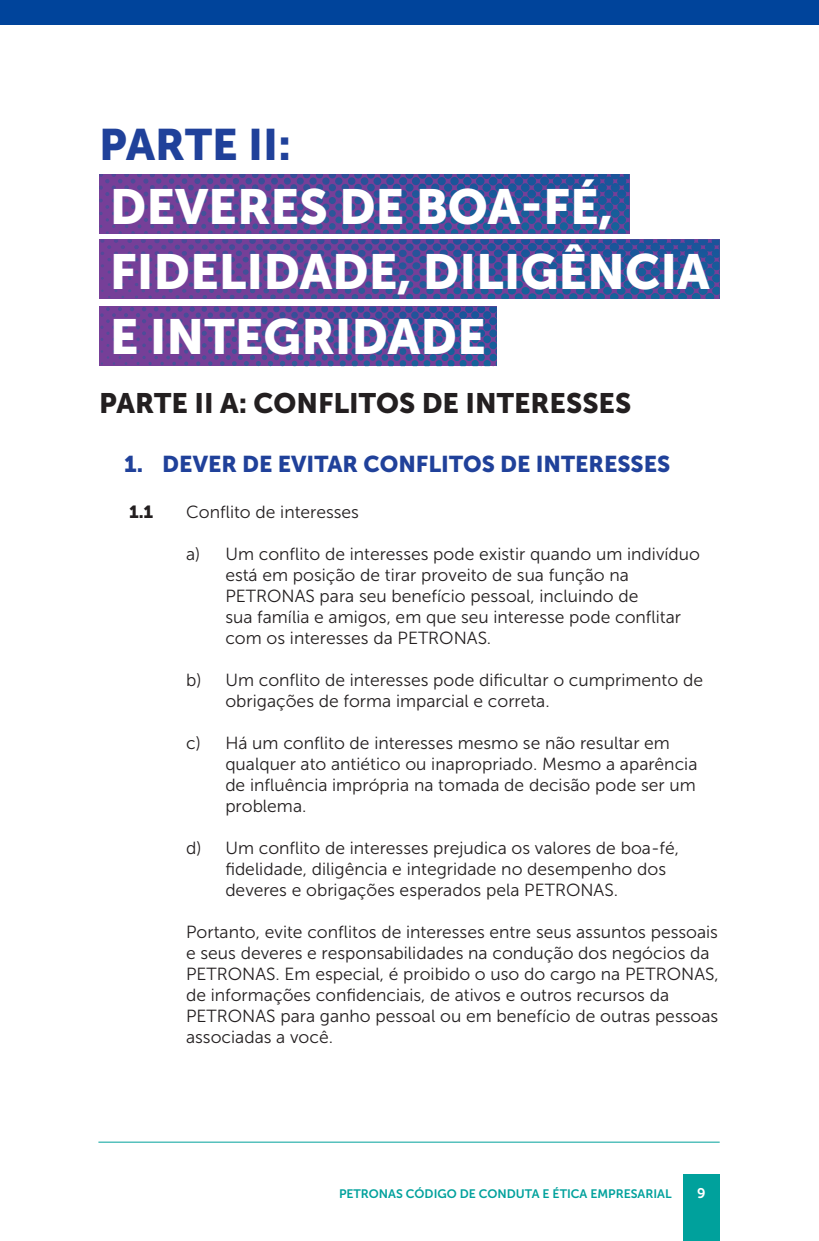
<style>
.page{position:relative;width:819px;height:1241px;background:#fff}
.page>*{position:absolute;margin:0;border:0;box-sizing:border-box;transform-origin:0 0}
.Chapter_Style{font:49px/64.8px "Museo Sans 900";color:#fff}
.Chapter_Style-2{font:43.75px "Museo Sans 900";color:#20419a}
.t1{font:28px "Museo Sans 900";color:#231f20}
.t2{font:22.75px "Museo Sans 900";color:#20419a}
.t3{font:17.5px/21px "Museo Sans 300";color:#231f20}
.t4{font:17.5px "Museo Sans 900";color:#231f20}
.t5{font:14px "Museo Sans 700";color:#fff}
.t6{font:12.25px "Museo Sans 700";color:#00a19c}
</style>
<div class="page">
<hr style="left:98px;top:1141px;width:621px;height:1px;background:#00a19c">
<div style="left:683px;top:1173px;width:36px;height:67px;background:#00a19c"></div>
<svg style="left:99px;top:174px;width:530px;height:59px;background:#524998"></svg>
<svg style="left:469px;top:174px;width:160px;height:18px;background:#314f99"></svg>
<svg style="left:99px;top:239px;width:620px;height:60px;background:#514a98"></svg>
<svg style="left:636px;top:239px;width:83px;height:25px;background:#2e5099"></svg>
<svg style="left:99px;top:306px;width:398px;height:60px;background:#594798"></svg>
<svg style="left:321px;top:306px;width:176px;height:7px"></svg>
<div style="left:0;top:0;width:819px;height:25px;background:#00449b"></div>
<p class="Chapter_Style-2" style="left:99px;top:119px;width:193px">PARTE II:</p>
<p class="Chapter_Style" style="left:110px;top:174px;width:601px">DEVERES DE BOA-FÉ,<br>FIDELIDADE, DILIGÊNCIA<br>E INTEGRIDADE</p>
<p class="t1" style="left:99px;top:387px;width:533px">PARTE II A: CONFLITOS DE INTERESSES</p>
<p class="t2" style="left:124px;top:450px;width:547px">1. DEVER DE EVITAR CONFLITOS DE INTERESSES</p>
<p class="t4" style="left:129px;top:501px;width:26px">1.1</p>
<p class="t3" style="left:186px;top:501px;width:174px">Conflito de interesses</p>
<p class="t3" style="left:225px;top:543px;width:476px;text-indent:-39px">a) Um conflito de interesses pode existir quando um indivíduo está em posição de tirar proveito de sua função na PETRONAS para seu benefício pessoal, incluindo de<br>sua família e amigos, em que seu interesse pode conflitar com os interesses da PETRONAS.</p>
<p class="t3" style="left:225px;top:669px;width:479px;text-indent:-39px">b) Um conflito de interesses pode dificultar o cumprimento de obrigações de forma imparcial e correta.</p>
<p class="t3" style="left:225px;top:732px;width:473px;text-indent:-39px">c) Há um conflito de interesses mesmo se não resultar em qualquer ato antiético ou inapropriado. Mesmo a aparência de influência imprópria na tomada de decisão pode ser um problema.</p>
<p class="t3" style="left:225px;top:837px;width:455px;text-indent:-39px">d) Um conflito de interesses prejudica os valores de boa-fé, fidelidade, diligência e integridade no desempenho dos deveres e obrigações esperados pela PETRONAS.</p>
<p class="t3" style="left:186px;top:921px;width:534px">Portanto, evite conflitos de interesses entre seus assuntos pessoais e seus deveres e responsabilidades na condução dos negócios da PETRONAS. Em especial, é proibido o uso do cargo na PETRONAS, de informações confidenciais, de ativos e outros recursos da PETRONAS para ganho pessoal ou em benefício de outras pessoas associadas a você.</p>
<p class="t6" style="left:339px;top:1186px;width:334px">PETRONAS CÓDIGO DE CONDUTA E ÉTICA EMPRESARIAL</p>
<p class="t5" style="left:697px;top:1184px;width:10px">9</p>
</div>
